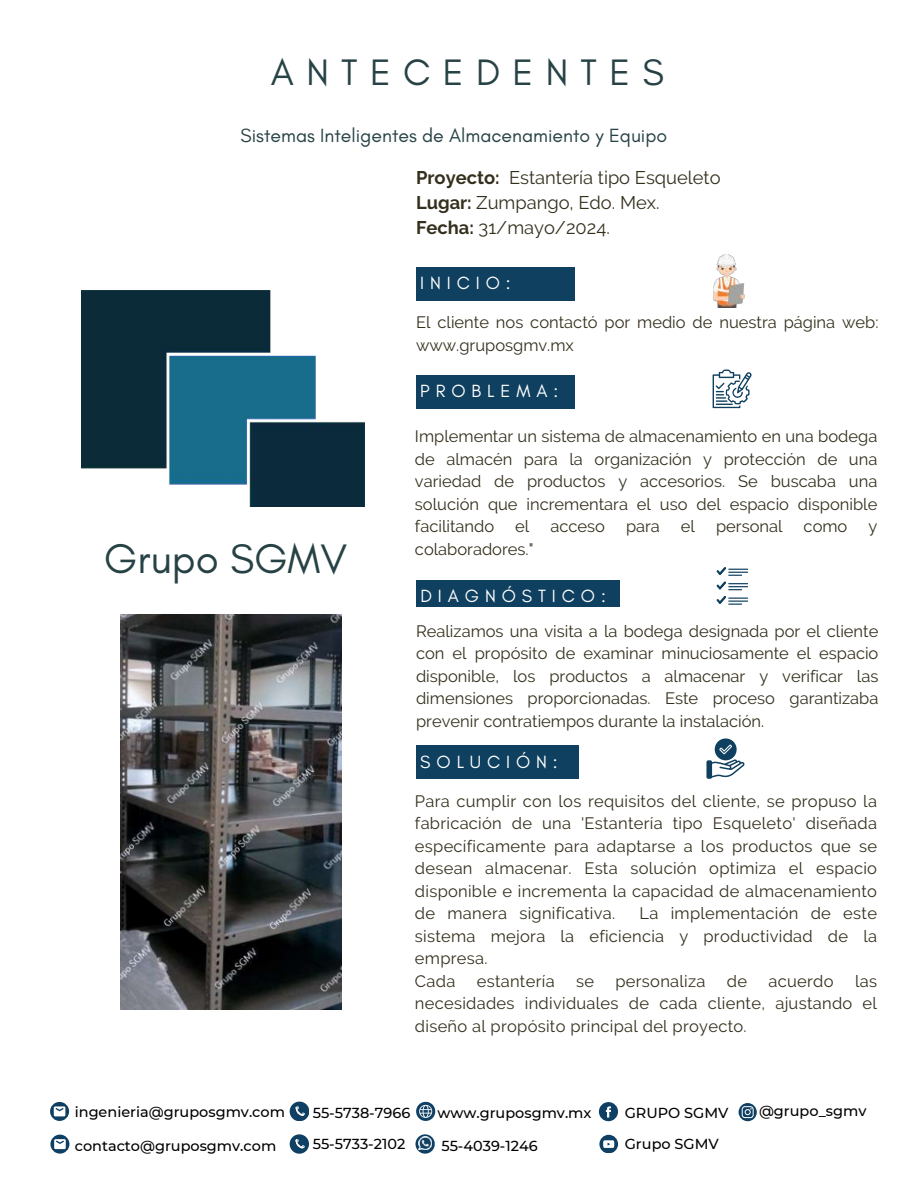
<style>
.page{position:relative;width:918px;height:1188px;background:#fff}
.page>*{position:absolute;margin:0;border:0;box-sizing:border-box;transform-origin:0 0}
.t1{font:42px "Glacial Indifference";color:#274245}
.t2{font:37.5px "Glacial Indifference";letter-spacing:.33em;color:#274245}
.t3{font:19.5px "Glacial Indifference";color:#274245}
.t4{font:18.3px/24.8px "Raleway";color:#34301d}
.t5{font:18px "Glacial Indifference";letter-spacing:.33em;color:#fff}
.t6{font:16.5px/22.5px "Raleway";letter-spacing:.015em;color:#34301d;text-align:justify}
.t7{font:500 14.4px "Montserrat";color:#000}
.s1{font-weight:700}
</style>
<div class="page">
<div style="left:416px;top:267px;width:158px;height:33px;background:#0f4060"></div>
<div style="left:416px;top:375px;width:158px;height:33px;background:#0f4060"></div>
<img style="left:82px;top:290px;width:282px;height:216px">
<img style="left:714px;top:254px;width:30px;height:53px">
<svg style="left:713px;top:370px;width:39px;height:38px"></svg>
<div style="left:416px;top:746px;width:162px;height:33px;background:#0f4060"></div>
<div style="left:706px;top:760px;width:6px;height:19px;background:#0f4060;border-radius:2px"></div>
<svg style="left:709px;top:738px;width:36px;height:40px"></svg>
<div style="left:416px;top:580px;width:204px;height:27px;background:#0f4060"></div>
<svg style="left:716px;top:567px;width:32px;height:38px"></svg>
<img style="left:120px;top:614px;width:222px;height:395px">
<svg style="left:50px;top:1102px;width:19px;height:19px"></svg>
<svg style="left:50px;top:1135px;width:19px;height:19px"></svg>
<svg style="left:599px;top:1102px;width:19px;height:19px"></svg>
<svg style="left:599px;top:1135px;width:19px;height:18px"></svg>
<svg style="left:416px;top:1102px;width:19px;height:19px"></svg>
<svg style="left:415px;top:1134px;width:20px;height:20px"></svg>
<svg style="left:290px;top:1102px;width:19px;height:19px"></svg>
<svg style="left:739px;top:1103px;width:18px;height:18px"></svg>
<svg style="left:290px;top:1134px;width:19px;height:20px"></svg>
<h2 class="t2" style="left:271px;top:50px;width:395px">ANTECEDENTES</h2>
<p class="t3" style="left:241px;top:124px;width:428px">Sistemas Inteligentes de Almacenamiento y Equipo</p>
<p class="t4" style="left:416px;top:165px;width:306px"><span class="s1">Proyecto:</span> Estantería tipo Esqueleto<br><span class="s1">Lugar:</span> Zumpango, Edo. Mex.<br><span class="s1">Fecha:</span> 31/mayo/2024.</p>
<p class="t5" style="left:420px;top:272px;width:92px">INICIO:</p>
<p class="t6" style="left:416px;top:311px;width:464px">El cliente nos contactó por medio de nuestra página web: www.gruposgmv.mx</p>
<h1 class="t1" style="left:104px;top:534px;width:244px">Grupo SGMV</h1>
<p class="t5" style="left:420px;top:380px;width:139px">PROBLEMA:</p>
<p class="t6" style="left:415px;top:425px;width:464px">Implementar un sistema de almacenamiento en una bodega de almacén para la organización y protección de una variedad de productos y accesorios. Se buscaba una solución que incrementara el uso del espacio disponible facilitando</p>
<p class="t6" style="left:515px;top:515px;width:16px">el</p>
<p class="t6" style="left:550px;top:515px;width:56px">acceso</p>
<p class="t6" style="left:626px;top:515px;width:35px">para</p>
<p class="t6" style="left:681px;top:515px;width:16px">el</p>
<p class="t6" style="left:716px;top:515px;width:68px">personal</p>
<p class="t6" style="left:804px;top:515px;width:45px">como</p>
<p class="t6" style="left:868px;top:515px;width:10px">y</p>
<p class="t6" style="left:415px;top:538px;width:120px">colaboradores."</p>
<p class="t5" style="left:420px;top:585px;width:187px">DIAGNÓSTICO:</p>
<p class="t6" style="left:416px;top:620px;width:464px">Realizamos una visita a la bodega designada por el cliente con el propósito de examinar minuciosamente el espacio disponible, los productos a almacenar y verificar las dimensiones proporcionadas. Este proceso garantizaba prevenir contratiempos durante la instalación.</p>
<p class="t5" style="left:420px;top:751px;width:139px">SOLUCIÓN:</p>
<p class="t6" style="left:415px;top:790px;width:464px">Para cumplir con los requisitos del cliente, se propuso la fabricación de una 'Estantería tipo Esqueleto' diseñada específicamente para adaptarse a los productos que se desean almacenar. Esta solución optimiza el espacio disponible e incrementa la capacidad de almacenamiento de manera significativa.</p>
<p class="t6" style="left:415px;top:902px;width:464px;text-align:left;text-indent:225px">La implementación de este sistema mejora la eficiencia y productividad de la empresa.<br>Cada</p>
<p class="t6" style="left:415px;top:970px;width:464px;text-indent:440px">las necesidades individuales de cada cliente, ajustando el diseño al propósito principal del proyecto.</p>
<p class="t6" style="left:477px;top:970px;width:79px">estantería</p>
<p class="t6" style="left:576px;top:970px;width:19px">se</p>
<p class="t6" style="left:615px;top:970px;width:92px">personaliza</p>
<p class="t6" style="left:727px;top:970px;width:22px">de</p>
<p class="t6" style="left:769px;top:970px;width:67px">acuerdo</p>
<p class="t7" style="left:75px;top:1103px;width:212px">ingenieria@gruposgmv.com</p>
<p class="t7" style="left:75px;top:1137px;width:203px">contacto@gruposgmv.com</p>
<p class="t7" style="left:625px;top:1136px;width:95px">Grupo SGMV</p>
<p class="t7" style="left:438px;top:1104px;width:156px">www.gruposgmv.mx</p>
<p class="t7" style="left:625px;top:1104px;width:105px">GRUPO SGMV</p>
<p class="t7" style="left:313px;top:1104px;width:99px">55-5738-7966</p>
<p class="t7" style="left:313px;top:1135px;width:94px">55-5733-2102</p>
<p class="t7" style="left:441px;top:1137px;width:98px">55-4039-1246</p>
<p class="t7" style="left:759px;top:1102px;width:109px">@grupo_sgmv</p>
</div>
